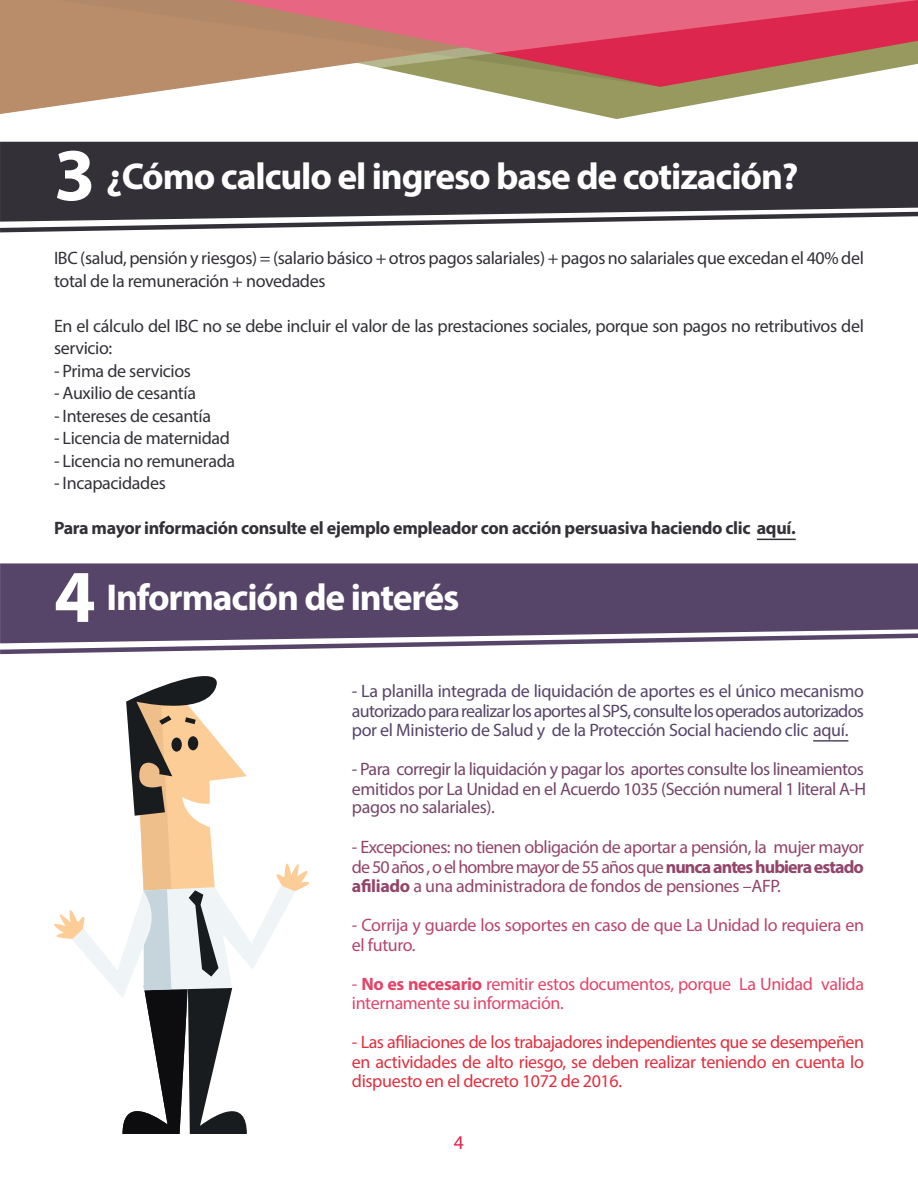
<style>
.page{position:relative;width:918px;height:1188px;background:#fff}
.page>*{position:absolute;margin:0;border:0;box-sizing:border-box;transform-origin:0 0}
.t1{font:700 75px "Myriad Pro";color:#fff}
.t2{font:700 37.5px "Myriad Pro";letter-spacing:-.03em;color:#fff}
.t3{font:19.5px "Myriad Pro";color:#dd264d}
.t4{font:18px/22.5px "Myriad Pro";letter-spacing:-.02em;color:#333038}
.t5{font:18px/19.5px "Myriad Pro";letter-spacing:-.02em;color:#564569;text-align:justify}
.t6{font:18px/19.5px "Myriad Pro";letter-spacing:-.02em;color:#914569;text-align:justify}
.t7{font:18px/19.5px "Myriad Pro";letter-spacing:-.02em;color:#e12e3d;text-align:justify}
.t8{font:18px/20.2px "Myriad Pro";letter-spacing:-.03em;color:#754569}
.t9{font:18px/19.5px "Myriad Pro";letter-spacing:-.02em;color:#e14569}
.t10{font:700 18px "Myriad Pro";letter-spacing:-.02em;color:#333038}
.t11{font:18px/19.5px "Myriad Pro";letter-spacing:-.02em;color:#b74569}
.s1{font-weight:700}
</style>
<div class="page">
<svg style="left:0;top:0;width:918px;height:115px"></svg>
<div style="left:0;top:142px;width:918px;height:67px;background:#333038"></div>
<div style="left:0;top:563px;width:918px;height:68px;background:#564569"></div>
<svg style="left:0;top:209px;width:918px;height:24px"></svg>
<svg style="left:0;top:631px;width:918px;height:24px"></svg>
<hr style="left:757px;top:539px;width:39px;height:1px;background:#333038">
<hr style="left:813px;top:740px;width:35px;height:2px;background:#564569">
<svg style="left:54px;top:676px;width:255px;height:458px"></svg>
<p class="t1" style="left:54px;top:126px;width:43px">3</p>
<p class="t2" style="left:106px;top:151px;width:694px">¿Cómo calculo el ingreso base de cotización?</p>
<p class="t4" style="left:54px;top:247px;width:811px">IBC (salud, pensión y riesgos) = (salario básico + otros pagos salariales) + pagos no salariales que excedan el 40% del total de la remuneración + novedades</p>
<p class="t4" style="left:54px;top:314px;width:811px">En el cálculo del IBC no se debe incluir el valor de las prestaciones sociales, porque son pagos no retributivos del servicio:</p>
<p class="t4" style="left:54px;top:359px;width:139px">- Prima de servicios</p>
<p class="t4" style="left:54px;top:382px;width:144px">- Auxilio de cesantía</p>
<p class="t4" style="left:54px;top:404px;width:159px">- Intereses de cesantía</p>
<p class="t4" style="left:54px;top:427px;width:178px">- Licencia de maternidad</p>
<p class="t4" style="left:54px;top:449px;width:183px">- Licencia no remunerada</p>
<p class="t4" style="left:54px;top:472px;width:113px">- Incapacidades</p>
<p class="t10" style="left:54px;top:517px;width:743px">Para mayor información consulte el ejemplo empleador con acción persuasiva haciendo clic aquí.</p>
<p class="t1" style="left:54px;top:548px;width:43px">4</p>
<p class="t2" style="left:106px;top:573px;width:355px">Información de interés</p>
<p class="t5" style="left:352px;top:681px;width:514px">- La planilla integrada de liquidación de aportes es el único mecanismo autorizado para realizar los aportes al SPS, consulte los operados autorizados por el Ministerio de Salud y de la Protección Social haciendo clic aquí.</p>
<p class="t8" style="left:352px;top:759px;width:516px">- Para corregir la liquidación y pagar los aportes consulte los lineamientos emitidos por La Unidad en el Acuerdo 1035 (Sección numeral 1 literal A-H</p>
<p class="t8" style="left:352px;top:797px;width:145px">pagos no salariales).</p>
<p class="t6" style="left:352px;top:837px;width:514px">- Excepciones: no tienen obligación de aportar a pensión, la mujer mayor de 50 años , o el hombre mayor de 55 años que <span class="s1">nunca antes hubiera estado afiliado</span> a una administradora de fondos de pensiones –AFP.</p>
<p class="t11" style="left:352px;top:915px;width:514px">- Corrija y guarde los soportes en caso de que La Unidad lo requiera en el futuro.</p>
<p class="t9" style="left:352px;top:973px;width:514px">- <span class="s1">No es necesario</span> remitir estos documentos, porque La Unidad valida internamente su información.</p>
<p class="t7" style="left:352px;top:1032px;width:514px">- Las afiliaciones de los trabajadores independientes que se desempeñen en actividades de alto riesgo, se deben realizar teniendo en cuenta lo dispuesto en el decreto 1072 de 2016.</p>
<p class="t3" style="left:454px;top:1130px;width:12px">4</p>
</div>
